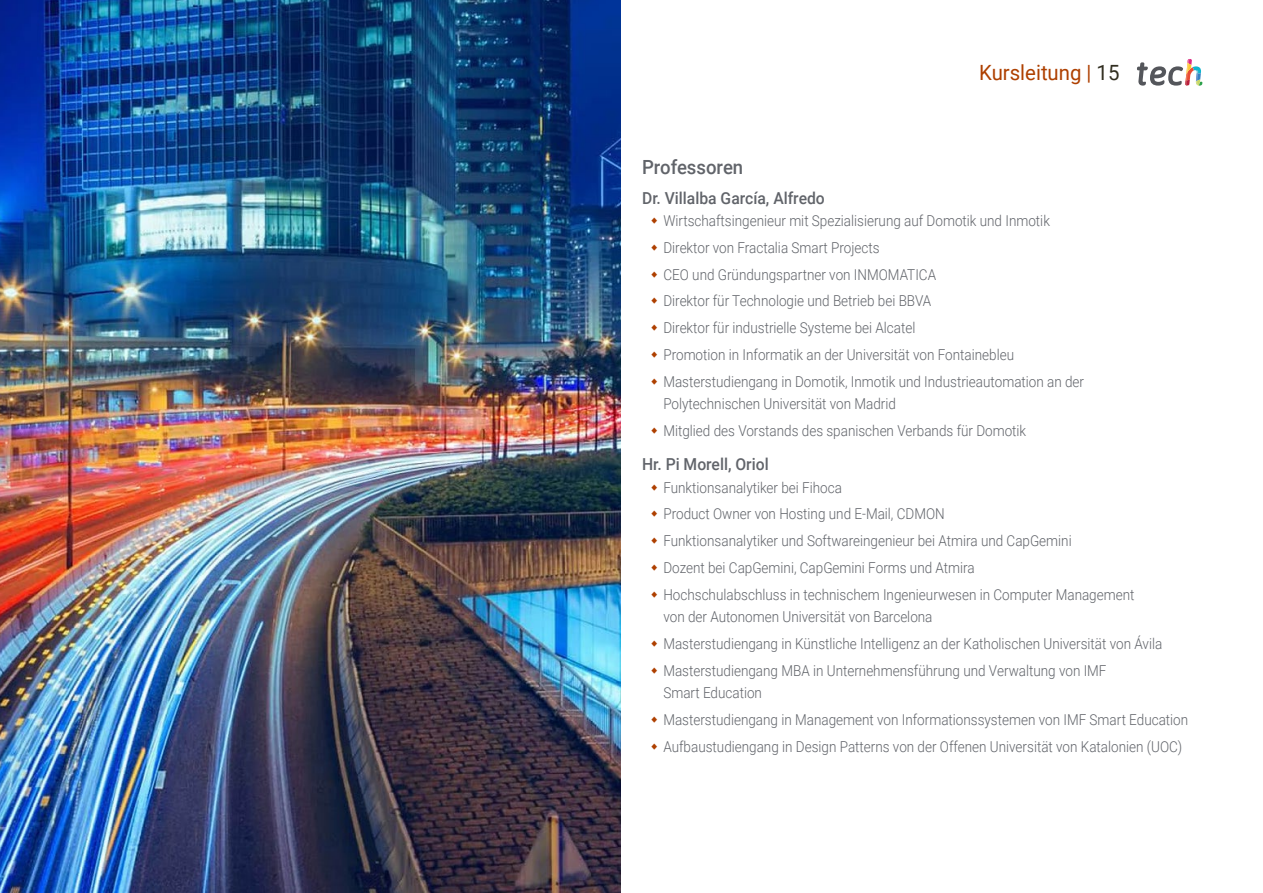
<style>
.page{position:relative;width:1263px;height:893px;background:#fff}
.page>*{position:absolute;margin:0;border:0;box-sizing:border-box;transform-origin:0 0}
.t1{font:21px "Roboto";color:#ae4000}
.t2{font:500 19.5px "Roboto";color:#61646a;scale:.95 1}
.t3{font:500 16.5px "Roboto";color:#61646a;scale:.95 1}
.t4{font:300 15px/26.7px "Roboto";color:#61646a;scale:.9 1}
.s1{color:#312e20}
</style>
<div class="page">
<svg style="left:1137px;top:59px;width:65px;height:27px"></svg>
<img style="left:0;top:0;width:621px;height:893px">
<h2 class="t2" style="left:642px;top:154px;width:108px">Professoren</h2>
<h1 class="t1" style="left:979px;top:57px;width:142px">Kursleitung | <span class="s1">15</span></h1>
<p class="t3" style="left:642px;top:186px;width:194px">Dr. Villalba García, Alfredo</p>
<p class="t4" style="left:663px;top:207px;width:469px">Wirtschaftsingenieur mit Spezialisierung auf Domotik und Inmotik Direktor von Fractalia Smart Projects<br>CEO und Gründungspartner von INMOMATICA<br>Direktor für Technologie und Betrieb bei BBVA<br>Direktor für industrielle Systeme bei Alcatel<br>Promotion in Informatik an der Universität von Fontainebleu Masterstudiengang in Domotik, Inmotik und Industrieautomation an der</p>
<p class="t4" style="left:663px;top:390px;width:405px">Polytechnischen Universität von Madrid<br>Mitglied des Vorstands des spanischen Verbands für Domotik</p>
<p class="t3" style="left:642px;top:453px;width:135px">Hr. Pi Morell, Oriol</p>
<p class="t4" style="left:663px;top:473px;width:525px">Funktionsanalytiker bei Fihoca<br>Product Owner von Hosting und E-Mail, CDMON<br>Funktionsanalytiker und Softwareingenieur bei Atmira und CapGemini<br>Dozent bei CapGemini, CapGemini Forms und Atmira<br>Hochschulabschluss in technischem Ingenieurwesen in Computer Management</p>
<p class="t4" style="left:663px;top:603px;width:556px">von der Autonomen Universität von Barcelona<br>Masterstudiengang in Künstliche Intelligenz an der Katholischen Universität von Ávila<br>Masterstudiengang MBA in Unternehmensführung und Verwaltung von IMF</p>
<p class="t4" style="left:663px;top:679px;width:585px">Smart Education<br>Masterstudiengang in Management von Informationssystemen von IMF Smart Education<br>Aufbaustudiengang in Design Patterns von der Offenen Universität von Katalonien (UOC)</p>
</div>
